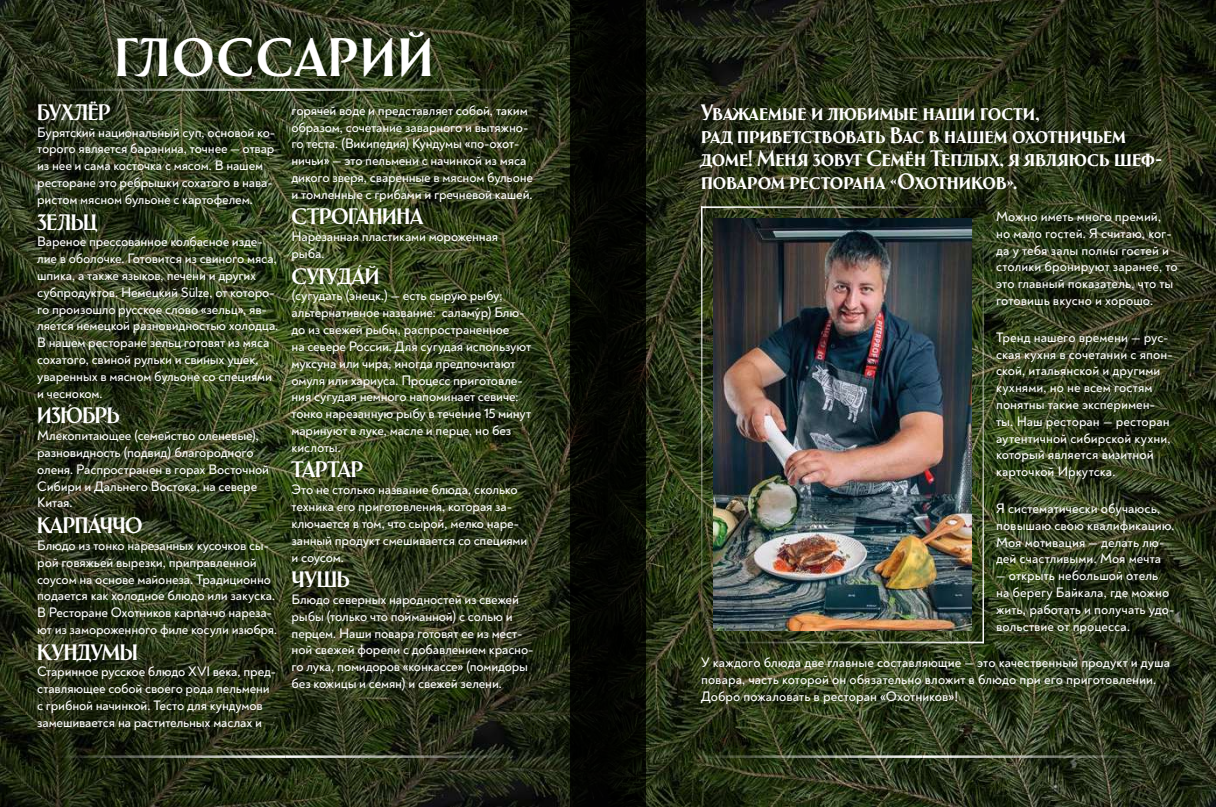
<style>
.page{position:relative;width:1216px;height:807px;background:#fff}
.page>*{position:absolute;margin:0;border:0;box-sizing:border-box;transform-origin:0 0}
.t1{font:46.38px "Greenleaf Bold Pro";letter-spacing:.05em;color:#fff}
.t2{font:19.25px/23.1px "Greenleaf Bold Pro";color:#fff}
.t3{font:19.25px "Greenleaf Bold Pro";letter-spacing:-.02em;color:#fff}
.t4{font:500 14px/16.8px "Noah Grotesque";letter-spacing:-.01em;color:#fff}
</style>
<div class="page">
<img style="left:0;top:0;width:1215px;height:806px">
<hr style="left:52px;top:88px;width:233px;height:2px;background:#fff">
<hr style="left:285px;top:88px;width:233px;height:2px;background:#fff">
<hr style="left:52px;top:755px;width:233px;height:1px;background:#fff">
<hr style="left:285px;top:755px;width:233px;height:1px;background:#fff">
<hr style="left:689px;top:755px;width:233px;height:1px;background:#fff">
<hr style="left:922px;top:755px;width:233px;height:1px;background:#fff">
<img style="left:713px;top:219px;width:258px;height:411px">
<hr style="left:701px;top:207px;width:1px;height:435px;background:#fff">
<hr style="left:982px;top:207px;width:1px;height:435px;background:#fff">
<hr style="left:701px;top:206px;width:281px;height:2px;background:#fff">
<hr style="left:701px;top:641px;width:281px;height:2px;background:#fff">
<div style="left:608px;top:0;width:37px;height:806px;background:#000"></div>
<div style="left:570px;top:0;width:38px;height:806px;background:#000"></div>
<h1 class="t1" style="left:115px;top:25px;width:320px">ГЛОССАРИЙ</h1>
<h2 class="t2" style="left:37px;top:100px;width:75px">БУХЛЁР</h2>
<p class="t4" style="left:37px;top:124px;width:239px">Бурятский национальный суп, основой ко&shy;торого является баранина, точнее — отвар из нее и сама косточка с мясом. В нашем ресторане это ребрышки сохатого в нава&shy;ристом мясном бульоне с картофелем.</p>
<h2 class="t2" style="left:37px;top:210px;width:61px">ЗЕЛЬЦ</h2>
<p class="t4" style="left:37px;top:233px;width:243px">Вареное прессованное колбасное изде&shy;лие в оболочке. Готовится из свиного мяса, шпика, а также языков, печени и других субпродуктов. Немецкий Sülze, от которо&shy;го произошло русское слово «зельц», яв&shy;ляется немецкой разновидностью холодца.<br>В нашем ресторане зельц готовят из мяса сохатого, свиной рульки и свиных ушек, уваренных в мясном бульоне со специями и чесноком.</p>
<h2 class="t2" style="left:37px;top:403px;width:84px">ИЗЮБРЬ</h2>
<p class="t4" style="left:37px;top:427px;width:233px">Млекопитающее (семейство оленевые), разновидность (подвид) благородного оленя. Распространен в горах Восточной<br>Сибири и Дальнего Востока, на севере<br>Китая.</p>
<h2 class="t2" style="left:37px;top:513px;width:107px">КАРПÁЧЧО</h2>
<p class="t4" style="left:37px;top:536px;width:242px">Блюдо из тонко нарезанных кусочков сы&shy;рой говяжьей вырезки, приправленной соусом на основе майонеза. Традиционно подается как холодное блюдо или закуска.<br>В Ресторане Охотников карпаччо нареза&shy;ют из замороженного филе косули изюбря.</p>
<h2 class="t2" style="left:37px;top:639px;width:102px">КУНДУМЫ</h2>
<p class="t4" style="left:37px;top:663px;width:240px">Старинное русское блюдо XVI века, пред&shy;ставляющее собой своего рода пельмени с грибной начинкой. Тесто для кундумов замешивается на растительных маслах и</p>
<h2 class="t2" style="left:68px;top:399px;width:5px">´</h2>
<p class="t4" style="left:291px;top:102px;width:243px">горячей воде и представляет собой, таким образом, сочетание заварного и вытяжно&shy;го теста. (Википедия) Кундумы «по-охот&shy;ничьи» — это пельмени с начинкой из мяса дикого зверя, сваренные в мясном бульоне и томленные с грибами и гречневой кашей.</p>
<h2 class="t3" style="left:291px;top:203px;width:133px">СТРОГАНИНА</h2>
<p class="t4" style="left:291px;top:228px;width:208px">Нарезанная пластиками мороженная рыба.</p>
<h2 class="t2" style="left:291px;top:264px;width:89px">СУГУДÁЙ</h2>
<p class="t4" style="left:291px;top:287px;width:241px">(сугудать (энецк.) — есть сырую рыбу; альтернативное название: саламýр) Блю&shy;до из свежей рыбы, распространенное<br>на севере России. Для сугудая используют муксуна или чира, иногда предпочитают омуля или хариуса. Процесс приготовле&shy;ния сугудая немного напоминает севиче: тонко нарезанную рыбу в течение 15 минут маринуют в луке, масле и перце, но без кислоты.</p>
<h2 class="t2" style="left:291px;top:457px;width:73px">ТАРТАР</h2>
<p class="t4" style="left:291px;top:481px;width:237px">Это не столько название блюда, сколько техника его приготовления, которая за&shy;ключается в том, что сырой, мелко наре&shy;занный продукт смешивается со специями и соусом.</p>
<h2 class="t2" style="left:291px;top:567px;width:60px">ЧУШЬ</h2>
<p class="t4" style="left:291px;top:590px;width:243px">Блюдо северных народностей из свежей рыбы (только что пойманной) с солью и перцем. Наши повара готовят ее из мест&shy;ной свежей форели с добавлением красно&shy;го лука, помидоров «конкассе» (помидоры без кожицы и семян) и свежей зелени.</p>
<h2 class="t2" style="left:701px;top:100px;width:462px">Уважаемые и любимые наши гости,<br>рад приветствовать Вас в нашем охотничьем доме! Меня зовут Семён Теплых, я являюсь шеф&shy;поваром ресторана «Охотников».</h2>
<p class="t4" style="left:996px;top:208px;width:183px">Можно иметь много премий, но мало гостей. Я считаю, ког&shy;да у тебя залы полны гостей и столики бронируют заранее, то это главный показатель, что ты готовишь вкусно и хорошо.</p>
<p class="t4" style="left:996px;top:328px;width:178px">Тренд нашего времени — рус&shy;ская кухня в сочетании с япон&shy;ской, итальянской и другими кухнями, но не всем гостям понятны такие эксперимен&shy;ты. Наш ресторан — ресторан аутентичной сибирской кухни, который является визитной карточкой Иркутска.</p>
<p class="t4" style="left:996px;top:499px;width:180px">Я систематически обучаюсь, повышаю свою квалификацию.<br>Моя мотивация — делать лю&shy;дей счастливыми. Моя мечта</p>
<p class="t4" style="left:996px;top:567px;width:180px">— открыть небольшой отель на берегу Байкала, где можно жить, работать и получать удо&shy;вольствие от процесса.</p>
<p class="t4" style="left:701px;top:654px;width:470px">У каждого блюда две главные составляющие — это качественный продукт и душа повара, часть которой он обязательно вложит в блюдо при его приготовлении.<br>Добро пожаловать в ресторан «Охотников»!</p>
</div>
